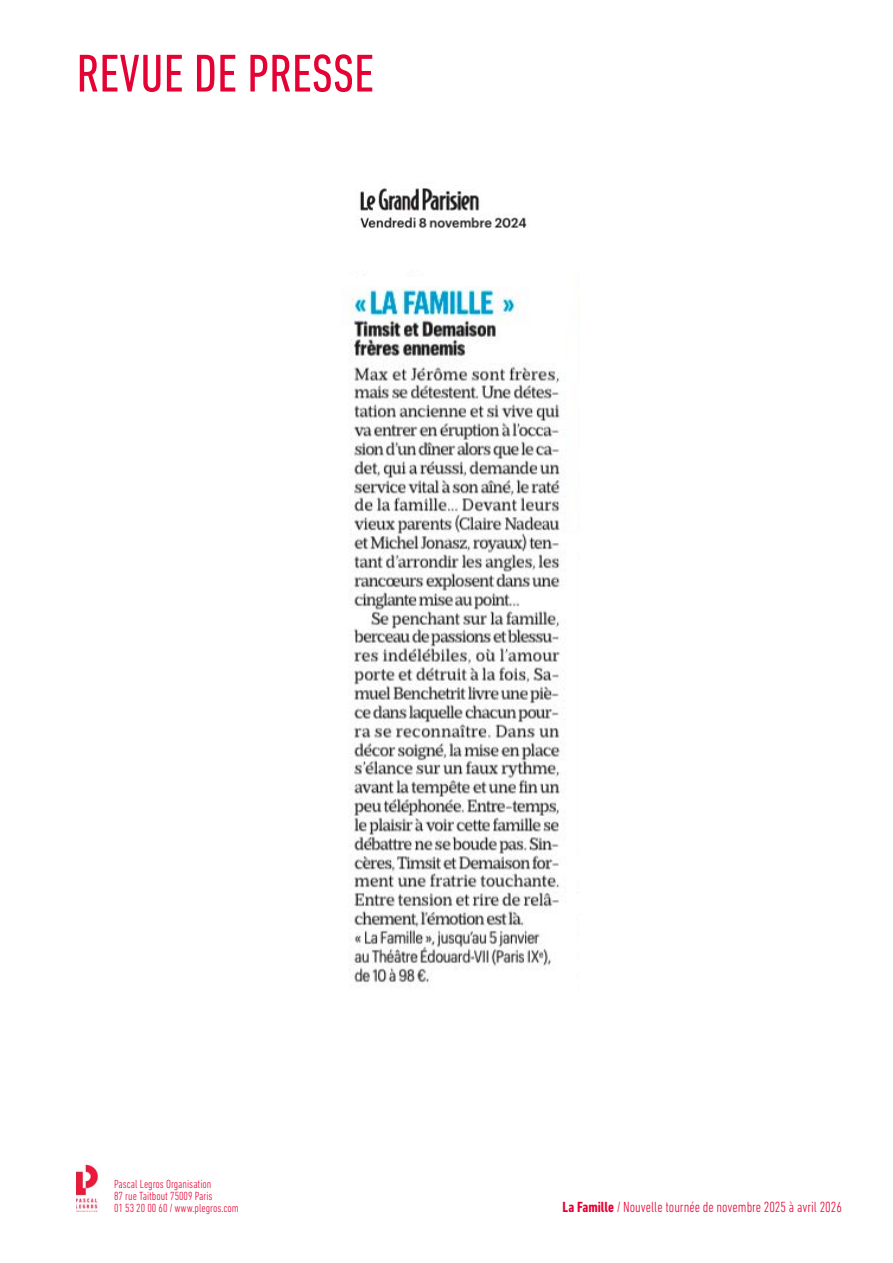
<style>
.page{position:relative;width:893px;height:1263px;background:#fff}
.page>*{position:absolute;margin:0;border:0;box-sizing:border-box;transform-origin:0 0}
.t1{font:condensed 54px "DIN Next LT Pro";color:#e40234}
.t2{font:300 condensed 15px "DIN Next LT Pro";color:#e40234}
.t3{font:300 condensed 12px/12px "DIN Next LT Pro";color:#e40234}
.s1{font-weight:700}
</style>
<div class="page">
<img style="left:77px;top:1164px;width:22px;height:48px">
<img style="left:344px;top:287px;width:235px;height:699px">
<img style="left:359px;top:188px;width:168px;height:41px">
<h1 class="t1" style="left:77px;top:43px;width:299px">REVUE DE PRESSE</h1>
<p class="t3" style="left:114px;top:1178px;width:126px">Pascal Legros Organisation<br>87 rue Taitbout 75009 Paris<br>01 53 20 00 60 / www.plegros.com</p>
<p class="t2" style="left:563px;top:1198px;width:281px"><span class="s1">La Famille</span> / Nouvelle tournée de novembre 2025 à avril 2026</p>
</div>
